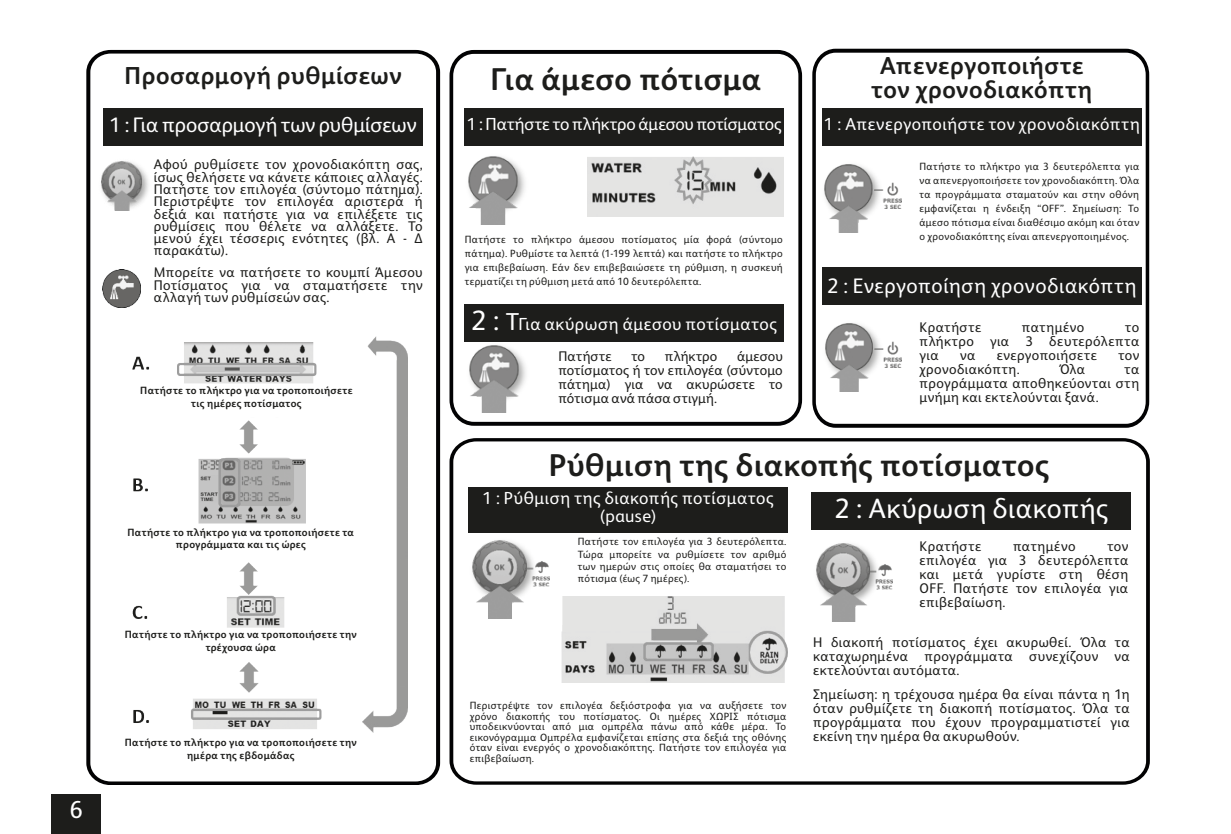
<style>
.page{position:relative;width:1231px;height:834px;background:#fff}
.page>*{position:absolute;margin:0;border:0;box-sizing:border-box;transform-origin:0 0}
.t1{font:700 31.5px "FS Albert Pro";letter-spacing:.015em;color:#1d1d1b}
.t2{font:28px "FS Albert Pro";letter-spacing:.025em;color:#fff}
.t3{font:700 24.5px/23.8px "FS Albert Pro";letter-spacing:.025em;color:#1d1d1b;text-align:center}
.t4{font:24.5px "FS Albert Pro";color:#fff}
.t5{font:21px "FS Albert Pro";letter-spacing:.015em;color:#fff}
.t6{font:17.5px/17.5px "FS Albert Pro";letter-spacing:.025em;color:#fff;text-align:center}
.t7{font:17.5px "FS Albert Pro";letter-spacing:-.01em;color:#fff}
.t8{font:14px/14px "FS Albert Pro";letter-spacing:.03em;color:#1d1d1b;text-align:justify}
.t9{font:14px "FS Albert Pro";letter-spacing:.01em;color:#1d1d1b}
.t10{font:10.5px/14px "FS Albert Pro";letter-spacing:.035em;color:#1d1d1b;text-align:justify}
.t11{font:700 10.5px/13px "FS Albert Pro";letter-spacing:.03em;color:#1d1d1b;text-align:center}
.s1{font-size:28px}
.s2{font-size:24.5px}
</style>
<div class="page">
<div style="left:51px;top:794px;width:50px;height:39px;background:#1d1d1b"></div>
<div style="left:86px;top:50px;width:354px;height:734px;background:#fff;border:4px solid #020203;border-radius:21px"></div>
<div style="left:103px;top:108px;width:319px;height:38px;background:#1d1d1b"></div>
<img style="left:101px;top:161px;width:48px;height:49px">
<img style="left:102px;top:269px;width:38px;height:38px">
<div style="left:449px;top:50px;width:353px;height:375px;background:#fff;border:4px solid #020203;border-radius:23px"></div>
<div style="left:812px;top:49px;width:337px;height:378px;background:#fff;border:4px solid #020203;border-radius:23px"></div>
<div style="left:449px;top:438px;width:700px;height:346px;background:#fff;border:4px solid #020203;border-radius:24px"></div>
<div style="left:464px;top:108px;width:319px;height:38px;background:#1d1d1b"></div>
<div style="left:464px;top:304px;width:319px;height:37px;background:#1d1d1b"></div>
<div style="left:822px;top:108px;width:319px;height:38px;background:#1d1d1b"></div>
<div style="left:822px;top:267px;width:319px;height:37px;background:#1d1d1b"></div>
<div style="left:468px;top:487px;width:319px;height:45px;background:#1d1d1b"></div>
<div style="left:811px;top:492px;width:319px;height:37px;background:#1d1d1b"></div>
<img style="left:469px;top:345px;width:57px;height:68px">
<img style="left:824px;top:164px;width:77px;height:69px">
<img style="left:825px;top:323px;width:76px;height:69px">
<img style="left:472px;top:540px;width:77px;height:78px">
<img style="left:561px;top:596px;width:226px;height:86px">
<img style="left:816px;top:543px;width:76px;height:79px">
<img style="left:587px;top:156px;width:196px;height:61px">
<img style="left:468px;top:156px;width:57px;height:68px">
<img style="left:132px;top:342px;width:190px;height:387px">
<img style="left:362px;top:336px;width:45px;height:396px">
<div style="left:133px;top:386px;width:227px;height:31px;background:#fff"></div>
<div style="left:119px;top:527px;width:243px;height:34px;background:#fff"></div>
<div style="left:119px;top:630px;width:243px;height:29px;background:#fff"></div>
<h3 class="t3" style="left:125px;top:63px;width:278px">Προσαρμογή ρυθμίσεων</h3>
<h3 class="t5" style="left:110px;top:109px;width:308px">1 : Για προσαρμογή των ρυθμίσεων</h3>
<p class="t8" style="left:154px;top:157px;width:270px;line-height:12.2px">Αφού ρυθμίσετε τον χρονοδιακόπτη σας, ίσως θελήσετε να κάνετε κάποιες αλλαγές.<br>Πατήστε τον επιλογέα (σύντομο πάτημα).<br>Περιστρέψτε τον επιλογέα αριστερά ή δεξιά και πατήστε για να επιλέξετε τις ρυθμίσεις που θέλετε να αλλάξετε. Το μενού έχει τέσσερις ενότητες (βλ. Α - Δ παρακάτω).</p>
<p class="t8" style="left:154px;top:265px;width:270px;line-height:12.2px">Μπορείτε να πατήσετε το κουμπί Άμεσου Ποτίσματος για να σταματήσετε την αλλαγή των ρυθμίσεών σας.</p>
<p class="t11" style="left:140px;top:384px;width:214px">Πατήστε το πλήκτρο για να τροποποιήσετε τις ημέρες ποτίσματος</p>
<h3 class="t4" style="left:69px;top:792px;width:15px">6</h3>
<p class="t11" style="left:128px;top:525px;width:228px">Πατήστε το πλήκτρο για να τροποποιήσετε τα προγράμματα και τις ώρες</p>
<p class="t11" style="left:125px;top:627px;width:233px">Πατήστε το πλήκτρο για να τροποποιήσετε την τρέχουσα ώρα</p>
<p class="t11" style="left:125px;top:735px;width:233px">Πατήστε το πλήκτρο για να τροποποιήσετε την ημέρα της εβδομάδας</p>
<h1 class="t1" style="left:490px;top:57px;width:272px">Για άμεσο πότισμα</h1>
<h3 class="t3" style="left:871px;top:53px;width:222px">Απενεργοποιήστε τον χρονοδιακόπτη</h3>
<p class="t7" style="left:467px;top:112px;width:316px">1 : Πατήστε το πλήκτρο άμεσου ποτίσματος</p>
<p class="t10" style="left:464px;top:231px;width:319px">Πατήστε το πλήκτρο άμεσου ποτίσματος μία φορά (σύντομο πάτημα). Ρυθμίστε τα λεπτά (1-199 λεπτά) και πατήστε το πλήκτρο για επιβεβαίωση. Εάν δεν επιβεβαιώσετε τη ρύθμιση, η συσκευή τερματίζει τη ρύθμιση μετά από 10 δευτερόλεπτα.</p>
<p class="t6" style="left:471px;top:314px;width:307px"><span class="s1">2 :</span> <span class="s2">T</span>Για ακύρωση άμεσου ποτίσματος</p>
<p class="t8" style="left:558px;top:348px;width:226px;text-indent:179px">άμεσου ποτίσματος ή τον επιλογέα (σύντομο πάτημα) για να ακυρώσετε το πότισμα ανά πάσα στιγμή.</p>
<p class="t8" style="left:558px;top:348px;width:55px">Πατήστε</p>
<p class="t8" style="left:631px;top:348px;width:15px">το</p>
<p class="t9" style="left:664px;top:346px;width:54px">πλήκτρο</p>
<p class="t6" style="left:823px;top:114px;width:317px">1 : Απενεργοποιήστε τον χρονοδιακόπτη</p>
<p class="t10" style="left:919px;top:158px;width:221px">Πατήστε το πλήκτρο για 3 δευτερόλεπτα για να απενεργοποιήσετε τον χρονοδιακόπτη. Όλα τα προγράμματα σταματούν και στην οθόνη εμφανίζεται η ένδειξη “OFF”. Σημείωση: Το άμεσο πότισμα είναι διαθέσιμο ακόμη και όταν ο χρονοδιακόπτης είναι απενεργοποιημένος.</p>
<h3 class="t5" style="left:827px;top:271px;width:311px">2 : Ενεργοποίηση χρονοδιακόπτη</h3>
<p class="t8" style="left:919px;top:319px;width:63px">Κρατήστε</p>
<p class="t8" style="left:1021px;top:319px;width:64px">πατημένο</p>
<p class="t8" style="left:919px;top:319px;width:221px;text-indent:206px">το πλήκτρο για 3 δευτερόλεπτα για</p>
<p class="t8" style="left:959px;top:347px;width:17px">να</p>
<p class="t8" style="left:996px;top:347px;width:102px">ενεργοποιήσετε</p>
<p class="t8" style="left:1118px;top:347px;width:22px">τον</p>
<p class="t8" style="left:919px;top:361px;width:102px">χρονοδιακόπτη.</p>
<p class="t8" style="left:1058px;top:361px;width:27px">Όλα</p>
<p class="t8" style="left:919px;top:361px;width:221px;text-indent:205px">τα προγράμματα αποθηκεύονται στη μνήμη και εκτελούνται ξανά.</p>
<h1 class="t1" style="left:548px;top:443px;width:502px">Ρύθμιση της διακοπής ποτίσματος</h1>
<p class="t6" style="left:482px;top:488px;width:293px">1 : Ρύθμιση της διακοπής ποτίσματος (pause)</p>
<h2 class="t2" style="left:834px;top:488px;width:275px">2 : Ακύρωση διακοπής</h2>
<p class="t10" style="left:577px;top:535px;width:210px;line-height:12.2px">Πατήστε τον επιλογέα για 3 δευτερόλεπτα.<br>Τώρα μπορείτε να ρυθμίσετε τον αριθμό των ημερών στις οποίες θα σταματήσει το πότισμα (έως 7 ημέρες).</p>
<p class="t10" style="left:469px;top:699px;width:318px;line-height:10.5px">Περιστρέψτε τον επιλογέα δεξιόστροφα για να αυξήσετε τον χρόνο διακοπής του ποτίσματος. Οι ημέρες ΧΩΡΙΣ πότισμα υποδεικνύονται από μια ομπρέλα πάνω από κάθε μέρα. Το εικονόγραμμα Ομπρέλα εμφανίζεται επίσης στα δεξιά της οθόνης όταν είναι ενεργός ο χρονοδιακόπτης. Πατήστε τον επιλογέα για επιβεβαίωση.</p>
<p class="t8" style="left:919px;top:538px;width:63px">Κρατήστε</p>
<p class="t8" style="left:1012px;top:538px;width:64px">πατημένο</p>
<p class="t8" style="left:919px;top:538px;width:210px;text-indent:188px">τον επιλογέα για 3 δευτερόλεπτα και μετά γυρίστε στη θέση OFF. Πατήστε τον επιλογέα για επιβεβαίωση.</p>
<p class="t8" style="left:813px;top:634px;width:318px">Η διακοπή ποτίσματος έχει ακυρωθεί. Όλα τα καταχωρημένα προγράμματα συνεχίζουν να εκτελούνται αυτόματα.</p>
<p class="t8" style="left:813px;top:686px;width:318px">Σημείωση: η τρέχουσα ημέρα θα είναι πάντα η 1η όταν ρυθμίζετε τη διακοπή ποτίσματος. Όλα τα προγράμματα που έχουν προγραμματιστεί για εκείνη την ημέρα θα ακυρωθούν.</p>
</div>
